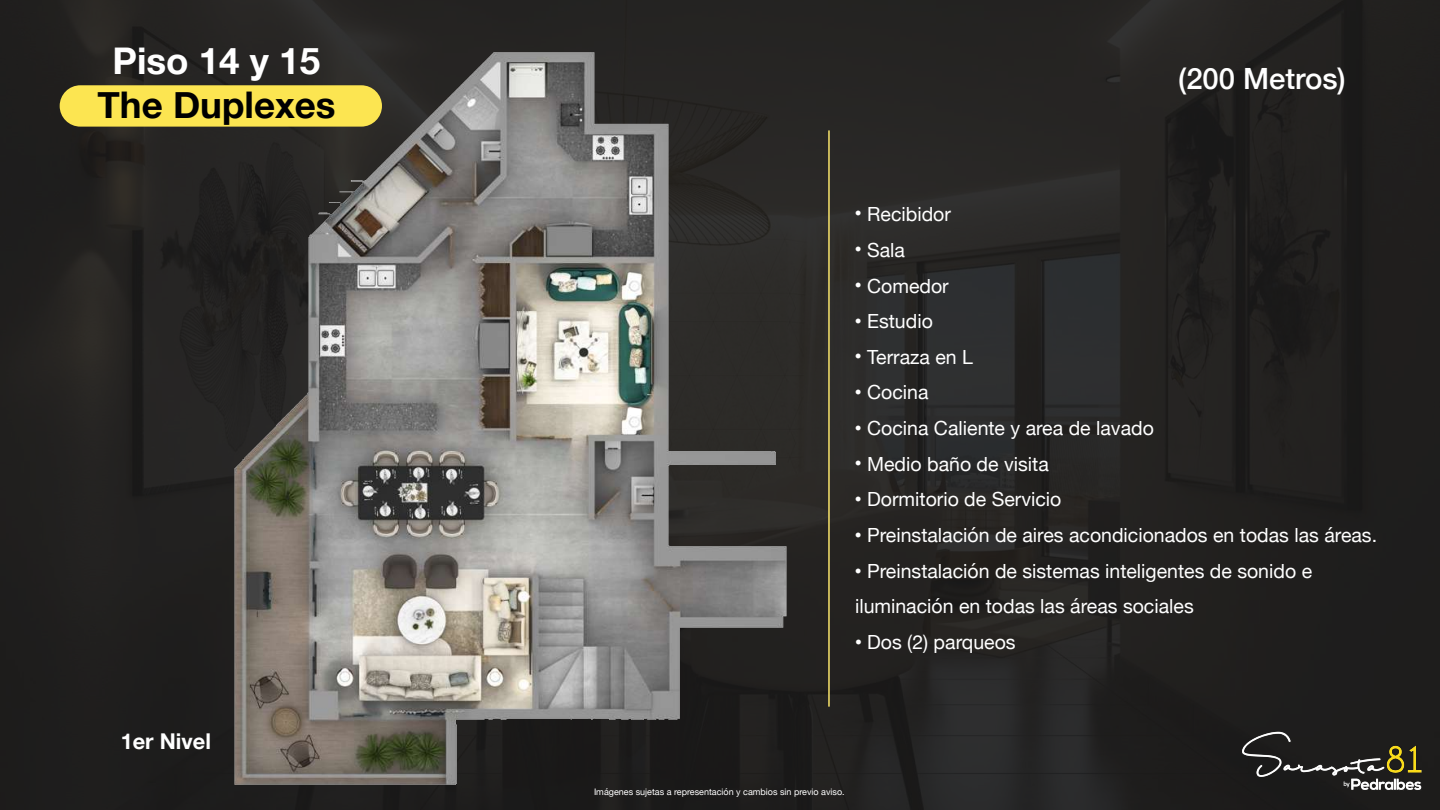
<style>
.page{position:relative;width:1440px;height:810px;background:#fff}
.page>*{position:absolute;margin:0;border:0;box-sizing:border-box;transform-origin:0 0}
.t1{font:700 36.75px "Helvetica Neue";color:#000}
.t2{font:700 36.75px "Helvetica Neue";color:#fff}
.t3{font:500 29.25px "Helvetica Neue";color:#fff}
.t4{font:700 21.75px "Helvetica Neue";color:#fff}
.t5{font:19.5px/35.2px "Helvetica Neue";color:#fff}
.t6{font:9px "Helvetica Neue";color:#fff}
.s1{font-family:"Arial"}
</style>
<div class="page">
<div style="left:1292px;top:0;width:148px;height:810px;background:#1f1e1d"></div>
<img style="left:1292px;top:715px;width:145px;height:95px">
<img style="left:0;top:0;width:1292px;height:810px">
<h1 class="t2" style="left:112px;top:32px;width:209px">Piso 14 y 15</h1>
<h1 class="t1" style="left:98px;top:77px;width:240px">The Duplexes</h1>
<p class="t4" style="left:121px;top:724px;width:92px">1er Nivel</p>
<h2 class="t3" style="left:1178px;top:55px;width:169px">(200 Metros)</h2>
<p class="t5" style="left:855px;top:197px;width:97px"><span class="s1">•</span> Recibidor</p>
<p class="t5" style="left:855px;top:233px;width:52px"><span class="s1">•</span> Sala</p>
<p class="t5" style="left:855px;top:269px;width:95px"><span class="s1">•</span> Comedor</p>
<p class="t5" style="left:855px;top:304px;width:79px"><span class="s1">•</span> Estudio</p>
<p class="t5" style="left:855px;top:340px;width:119px"><span class="s1">•</span> Terraza en L</p>
<p class="t5" style="left:855px;top:376px;width:75px"><span class="s1">•</span> Cocina</p>
<p class="t5" style="left:855px;top:412px;width:300px"><span class="s1">•</span> Cocina Caliente y area de lavado</p>
<p class="t5" style="left:855px;top:448px;width:195px"><span class="s1">•</span> Medio baño de visita</p>
<p class="t5" style="left:855px;top:483px;width:208px"><span class="s1">•</span> Dormitorio de Servicio</p>
<p class="t5" style="left:855px;top:519px;width:524px"><span class="s1">•</span> Preinstalación de aires acondicionados en todas las áreas.</p>
<p class="t5" style="left:855px;top:555px;width:459px"><span class="s1">•</span> Preinstalación de sistemas inteligentes de sonido e iluminación en todas las áreas sociales</p>
<p class="t5" style="left:855px;top:626px;width:162px"><span class="s1">•</span> Dos (2) parqueos</p>
<p class="t6" style="left:594px;top:785px;width:252px">Imágenes sujetas a representación y cambios sin previo aviso.</p>
</div>
